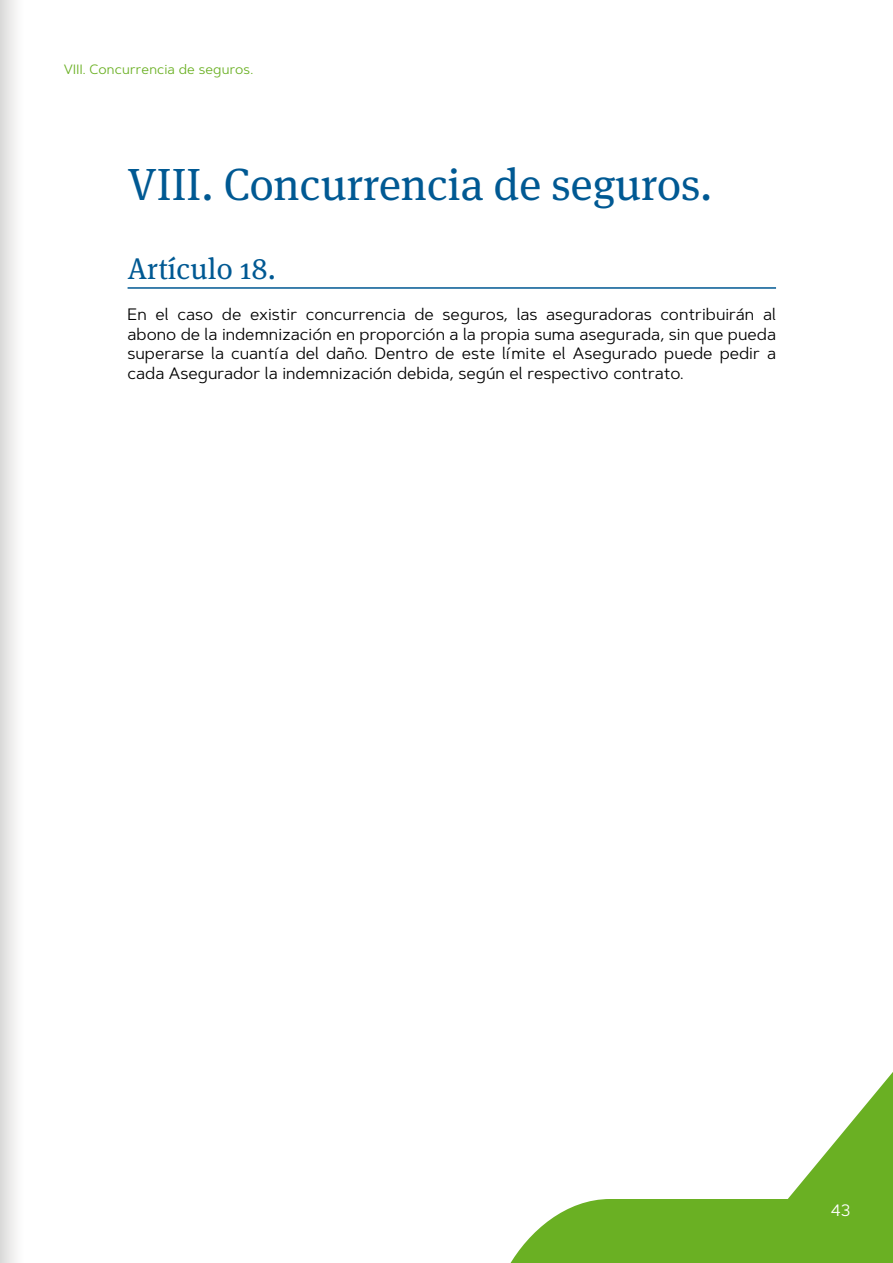
<style>
.page{position:relative;width:893px;height:1263px;background:#fff}
.page>*{position:absolute;margin:0;border:0;box-sizing:border-box;transform-origin:0 0}
.T1{font:45px "Meta Serif Pro";color:#005993}
.Cláusulas_Riesgos_Extraordinarios{font:30px "Meta Serif Pro";color:#005993}
.Base{font:16.5px/19.8px "Artegra Sans";color:#000;text-align:justify}
.t1{font:16.5px "Artegra Sans";color:#fff}
.Encabezado_Interior_der_Maqueta{font:13.5px "Artegra Sans";letter-spacing:.015em;color:#6ab023}
</style>
<div class="page">
<svg style="left:510px;top:1072px;width:383px;height:191px"></svg>
<hr style="left:128px;top:287px;width:648px;height:2px;background:#005993">
<div style="left:0;top:0;width:40px;height:1263px;background:linear-gradient(to right,#e3e2e2,#fff)"></div>
<p class="Encabezado_Interior_der_Maqueta" style="left:64px;top:60px;width:191px">VIII. Concurrencia de seguros.</p>
<p class="T1" style="left:128px;top:152px;width:586px">VIII. Concurrencia de seguros.</p>
<p class="Cláusulas_Riesgos_Extraordinarios" style="left:128px;top:247px;width:150px">Artículo 18.</p>
<p class="Base" style="left:128px;top:304px;width:650px">En el caso de existir concurrencia de seguros, las aseguradoras contribuirán al abono de la indemnización en proporción a la propia suma asegurada, sin que pueda superarse la cuantía del daño. Dentro de este límite el Asegurado puede pedir a cada Asegurador la indemnización debida, según el respectivo contrato.</p>
<p class="t1" style="left:831px;top:1198px;width:21px">43</p>
</div>
